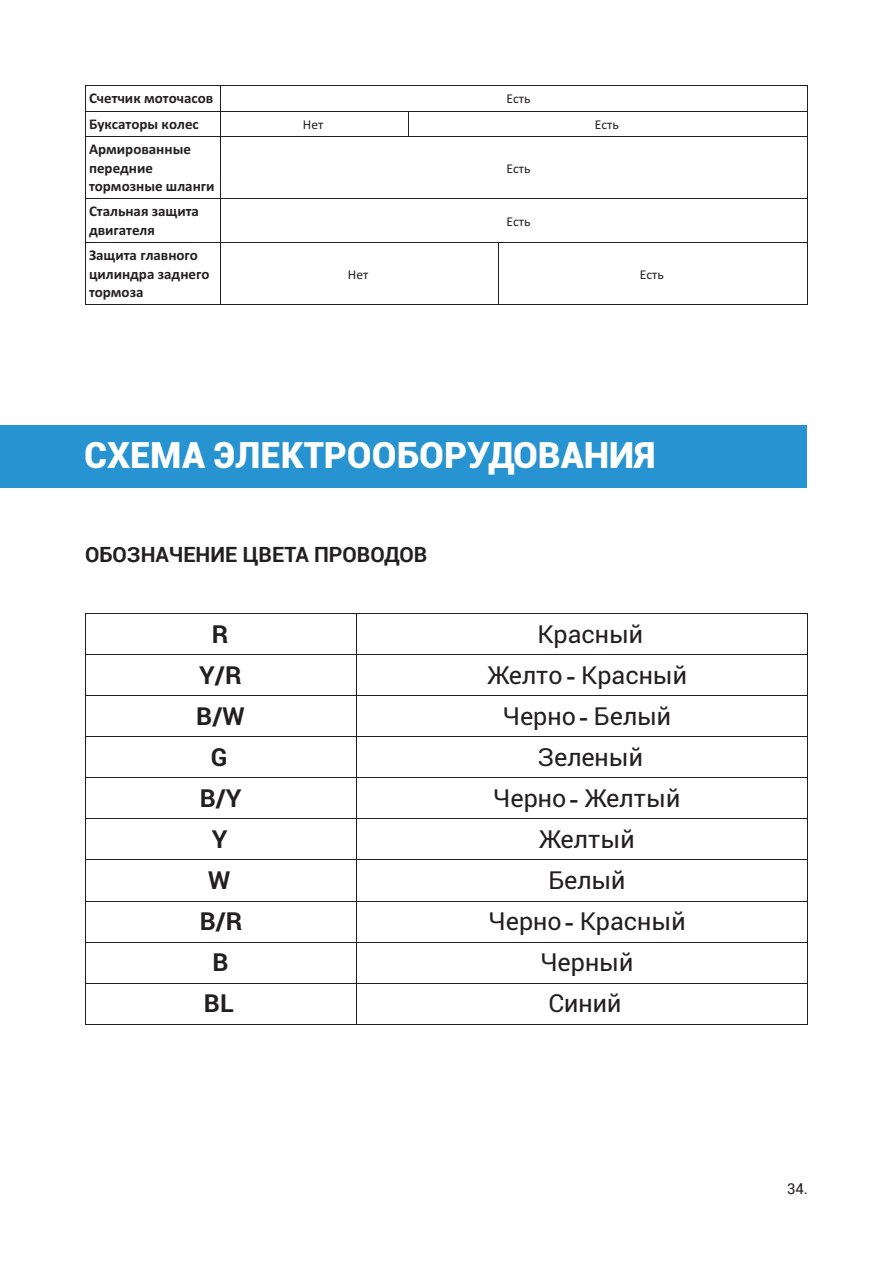
<style>
.page{position:relative;width:893px;height:1263px;background:#fff}
.page>*{position:absolute;margin:0;border:0;box-sizing:border-box;transform-origin:0 0}
.t1{font:900 36px "Roboto";color:#fff}
.t2{font:24.9px "Roboto";color:#231f20}
.t3{font:700 24.9px "Roboto";color:#231f20}
.t4{font:700 21px "Roboto";color:#231f20}
.t5{font:15px "Roboto";color:#231f20}
.t6{font:700 14.85px/18.1px "Calibri";color:#231f20}
.t7{font:13.5px "Calibri";color:#231f20}
.s1{font-family:"Times New Roman";font-weight:700}
</style>
<div class="page">
<hr style="left:85px;top:85px;width:135px;height:1px;background:#231f20">
<hr style="left:221px;top:85px;width:587px;height:1px;background:#231f20">
<hr style="left:85px;top:111px;width:135px;height:1px;background:#231f20">
<hr style="left:221px;top:111px;width:187px;height:1px;background:#231f20">
<hr style="left:408px;top:111px;width:400px;height:1px;background:#231f20">
<svg style="left:85px;top:86px;width:1px;height:54px"></svg>
<hr style="left:85px;top:137px;width:135px;height:1px;background:#231f20">
<svg style="left:220px;top:85px;width:1px;height:55px"></svg>
<hr style="left:221px;top:137px;width:187px;height:1px;background:#231f20">
<svg style="left:408px;top:112px;width:1px;height:25px"></svg>
<hr style="left:408px;top:137px;width:400px;height:1px;background:#231f20">
<hr style="left:85px;top:140px;width:1px;height:59px;background:#231f20">
<hr style="left:220px;top:140px;width:1px;height:59px;background:#231f20">
<hr style="left:808px;top:140px;width:1px;height:59px;background:#231f20">
<hr style="left:85px;top:199px;width:135px;height:1px;background:#231f20">
<hr style="left:221px;top:199px;width:587px;height:1px;background:#231f20">
<hr style="left:85px;top:202px;width:1px;height:40px;background:#231f20">
<hr style="left:220px;top:202px;width:1px;height:40px;background:#231f20">
<hr style="left:808px;top:202px;width:1px;height:40px;background:#231f20">
<hr style="left:85px;top:242px;width:135px;height:1px;background:#231f20">
<hr style="left:221px;top:242px;width:277px;height:1px;background:#231f20">
<hr style="left:498px;top:242px;width:310px;height:1px;background:#231f20">
<hr style="left:85px;top:246px;width:1px;height:59px;background:#231f20">
<hr style="left:85px;top:305px;width:135px;height:1px;background:#231f20">
<hr style="left:220px;top:246px;width:1px;height:59px;background:#231f20">
<hr style="left:221px;top:305px;width:277px;height:1px;background:#231f20">
<hr style="left:498px;top:246px;width:1px;height:59px;background:#231f20">
<hr style="left:498px;top:305px;width:310px;height:1px;background:#231f20">
<hr style="left:808px;top:246px;width:1px;height:59px;background:#231f20">
<div style="left:0;top:425px;width:806px;height:62px;background:#2793d1"></div>
<hr style="left:86px;top:613px;width:270px;height:1px;background:#231f20">
<hr style="left:357px;top:613px;width:450px;height:1px;background:#231f20">
<hr style="left:85px;top:620px;width:1px;height:34px;background:#231f20">
<hr style="left:356px;top:620px;width:1px;height:34px;background:#231f20">
<hr style="left:807px;top:620px;width:1px;height:34px;background:#231f20">
<hr style="left:86px;top:654px;width:270px;height:1px;background:#231f20">
<hr style="left:357px;top:654px;width:450px;height:1px;background:#231f20">
<hr style="left:85px;top:661px;width:1px;height:34px;background:#231f20">
<hr style="left:356px;top:661px;width:1px;height:34px;background:#231f20">
<hr style="left:807px;top:661px;width:1px;height:34px;background:#231f20">
<hr style="left:86px;top:695px;width:270px;height:1px;background:#231f20">
<hr style="left:357px;top:695px;width:450px;height:1px;background:#231f20">
<hr style="left:85px;top:702px;width:1px;height:35px;background:#231f20">
<hr style="left:356px;top:702px;width:1px;height:35px;background:#231f20">
<hr style="left:807px;top:702px;width:1px;height:35px;background:#231f20">
<hr style="left:86px;top:737px;width:270px;height:1px;background:#231f20">
<hr style="left:357px;top:737px;width:450px;height:1px;background:#231f20">
<hr style="left:85px;top:743px;width:1px;height:34px;background:#231f20">
<hr style="left:356px;top:743px;width:1px;height:34px;background:#231f20">
<hr style="left:807px;top:743px;width:1px;height:34px;background:#231f20">
<hr style="left:86px;top:777px;width:270px;height:1px;background:#231f20">
<hr style="left:357px;top:777px;width:450px;height:1px;background:#231f20">
<hr style="left:85px;top:784px;width:1px;height:35px;background:#231f20">
<hr style="left:356px;top:784px;width:1px;height:35px;background:#231f20">
<hr style="left:807px;top:784px;width:1px;height:35px;background:#231f20">
<hr style="left:86px;top:819px;width:270px;height:1px;background:#231f20">
<hr style="left:357px;top:819px;width:450px;height:1px;background:#231f20">
<hr style="left:85px;top:825px;width:1px;height:35px;background:#231f20">
<hr style="left:356px;top:825px;width:1px;height:35px;background:#231f20">
<hr style="left:807px;top:825px;width:1px;height:35px;background:#231f20">
<hr style="left:86px;top:860px;width:270px;height:1px;background:#231f20">
<hr style="left:357px;top:860px;width:450px;height:1px;background:#231f20">
<hr style="left:85px;top:866px;width:1px;height:35px;background:#231f20">
<hr style="left:356px;top:866px;width:1px;height:35px;background:#231f20">
<hr style="left:807px;top:866px;width:1px;height:35px;background:#231f20">
<hr style="left:86px;top:901px;width:270px;height:1px;background:#231f20">
<hr style="left:357px;top:901px;width:450px;height:1px;background:#231f20">
<hr style="left:85px;top:907px;width:1px;height:35px;background:#231f20">
<hr style="left:356px;top:907px;width:1px;height:35px;background:#231f20">
<hr style="left:807px;top:907px;width:1px;height:35px;background:#231f20">
<hr style="left:86px;top:942px;width:270px;height:1px;background:#231f20">
<hr style="left:357px;top:942px;width:450px;height:1px;background:#231f20">
<hr style="left:85px;top:948px;width:1px;height:35px;background:#231f20">
<hr style="left:356px;top:948px;width:1px;height:35px;background:#231f20">
<hr style="left:807px;top:948px;width:1px;height:35px;background:#231f20">
<hr style="left:86px;top:983px;width:270px;height:1px;background:#231f20">
<hr style="left:357px;top:983px;width:450px;height:1px;background:#231f20">
<hr style="left:85px;top:989px;width:1px;height:35px;background:#231f20">
<hr style="left:86px;top:1024px;width:270px;height:1px;background:#231f20">
<hr style="left:356px;top:989px;width:1px;height:35px;background:#231f20">
<hr style="left:357px;top:1024px;width:450px;height:1px;background:#231f20">
<hr style="left:807px;top:989px;width:1px;height:35px;background:#231f20">
<p class="t6" style="left:89px;top:91px;width:126px">Счетчик моточасов</p>
<p class="t7" style="left:506px;top:93px;width:26px">Есть</p>
<p class="t6" style="left:89px;top:116px;width:111px">Буксаторы колес</p>
<p class="t7" style="left:303px;top:119px;width:22px">Нет</p>
<p class="t7" style="left:595px;top:119px;width:26px">Есть</p>
<p class="t6" style="left:89px;top:142px;width:127px">Армированные передние тормозные шланги</p>
<p class="t7" style="left:506px;top:163px;width:26px">Есть</p>
<p class="t6" style="left:89px;top:204px;width:112px">Стальная защита двигателя</p>
<p class="t7" style="left:506px;top:216px;width:26px">Есть</p>
<p class="t6" style="left:89px;top:248px;width:122px">Защита главного цилиндра заднего тормоза</p>
<p class="t7" style="left:348px;top:269px;width:22px">Нет</p>
<p class="t7" style="left:640px;top:269px;width:26px">Есть</p>
<h1 class="t1" style="left:84px;top:430px;width:573px">СХЕМА ЭЛЕКТРООБОРУДОВАНИЯ</h1>
<h3 class="t4" style="left:85px;top:542px;width:344px">ОБОЗНАЧЕНИЕ ЦВЕТА ПРОВОДОВ</h3>
<h2 class="t3" style="left:212px;top:619px;width:18px">R</h2>
<h2 class="t2" style="left:537px;top:624px;width:107px">Красный</h2>
<h2 class="t3" style="left:199px;top:660px;width:44px">Y/R</h2>
<h2 class="t2" style="left:487px;top:665px;width:201px">Желто <span class="s1">-</span> Красный</h2>
<h2 class="t3" style="left:196px;top:702px;width:50px">B/W</h2>
<h2 class="t2" style="left:503px;top:706px;width:170px">Черно <span class="s1">-</span> Белый</h2>
<h2 class="t3" style="left:211px;top:743px;width:18px">G</h2>
<h2 class="t2" style="left:537px;top:747px;width:107px">Зеленый</h2>
<h2 class="t3" style="left:200px;top:784px;width:43px">B/Y</h2>
<h2 class="t2" style="left:493px;top:788px;width:189px">Черно <span class="s1">-</span> Желтый</h2>
<h2 class="t3" style="left:212px;top:825px;width:17px">Y</h2>
<h2 class="t2" style="left:539px;top:829px;width:97px">Желтый</h2>
<h2 class="t3" style="left:208px;top:866px;width:24px">W</h2>
<h2 class="t2" style="left:548px;top:870px;width:78px">Белый</h2>
<h2 class="t3" style="left:200px;top:907px;width:44px">B/R</h2>
<h2 class="t2" style="left:488px;top:911px;width:199px">Черно <span class="s1">-</span> Красный</h2>
<h2 class="t3" style="left:212px;top:948px;width:18px">B</h2>
<h2 class="t2" style="left:540px;top:952px;width:94px">Черный</h2>
<h2 class="t3" style="left:204px;top:989px;width:31px">BL</h2>
<h2 class="t2" style="left:548px;top:993px;width:74px">Синий</h2>
<p class="t5" style="left:787px;top:1179px;width:22px">34.</p>
</div>
